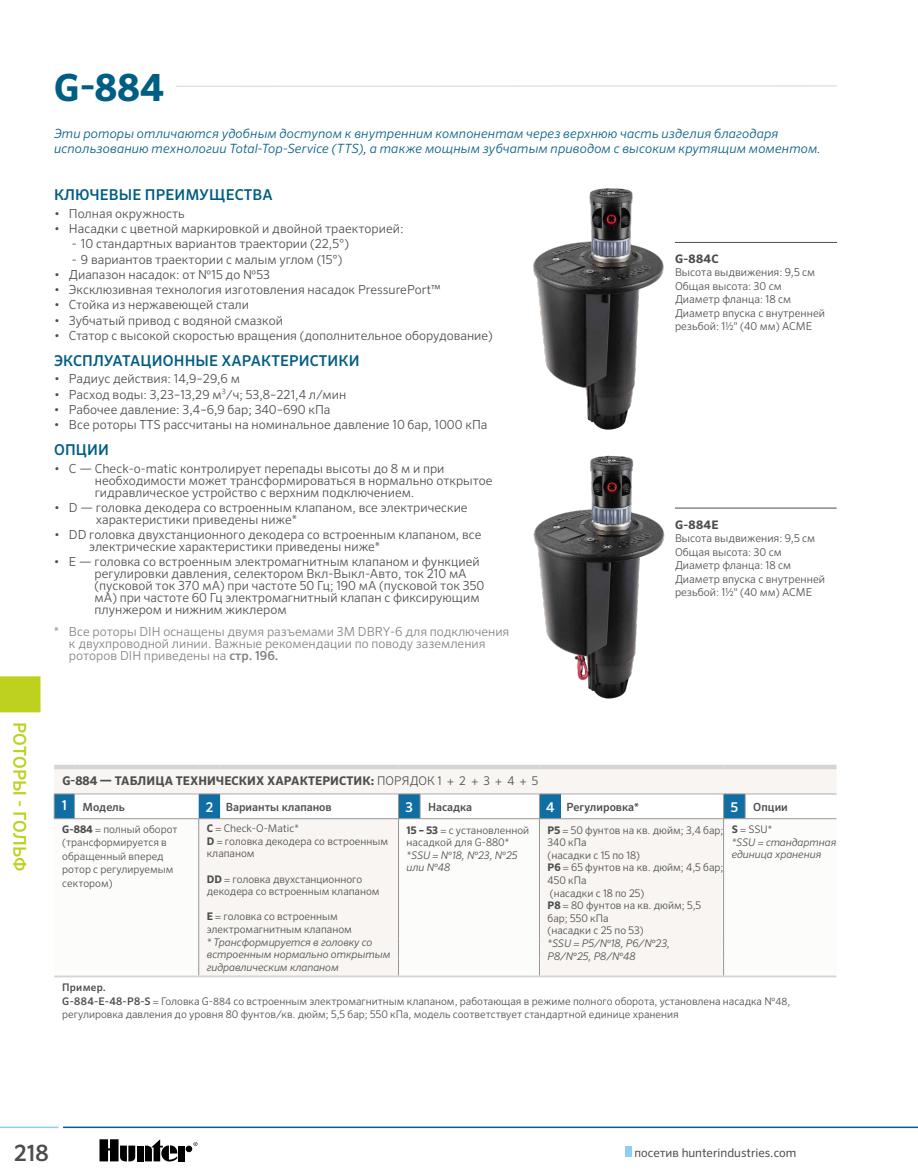
<style>
.page{position:relative;width:918px;height:1175px;background:#fff}
.page>*{position:absolute;margin:0;border:0;box-sizing:border-box;transform-origin:0 0}
.t1{font:700 37.5px "Sero Pro";color:#005d83}
.t2{font:500 22.5px "Sero Pro";color:#4c4d4d}
.t3{font:500 17.7px "Sero Pro";letter-spacing:.01em;color:#bdd11e}
.t4{font:500 15px "Sero Pro";letter-spacing:.01em;color:#005d83}
.t5{font:italic 300 12.75px/15px "Sero Pro";letter-spacing:.015em;color:#005d83}
.t6{font:300 12.45px/12px "Sero Pro";color:#4c4d4d}
.t7{font:300 12.45px/12px "Sero Pro";color:#818383}
.t8{font:700 12px "Sero Pro";letter-spacing:.01em;color:#4c4d4d}
.t9{font:12px "Sero Pro";color:#4c4d4d}
.t10{font:700 11.7px "Sero Pro";letter-spacing:.03em;color:#4c4d4d}
.t11{font:500 11.25px "Sero Pro";color:#4c4d4d}
.t12{font:300 10.8px/13.5px "Sero Pro";color:#4c4d4d}
.t13{font:300 10.5px/12.6px "Sero Pro";color:#4c4d4d}
.t14{font:italic 300 10.5px/12.6px "Sero Pro";color:#4c4d4d}
.s1{font-weight:500}
.s2{font-weight:300}
.s3{font-size:13.5px;color:#fff}
.s4{font-weight:700}
.s5{font-weight:700;font-style:normal}
.s6{font-style:normal}
</style>
<div class="page">
<div style="left:625px;top:1146px;width:7px;height:10px;background:#8dcef2"></div>
<hr style="left:63px;top:1126px;width:855px;height:2px;background:#005d83">
<hr style="left:0;top:1126px;width:58px;height:2px;background:#8dcef2">
<svg style="left:176px;top:85px;width:661px;height:2px"></svg>
<svg style="left:194px;top:1142px;width:3px;height:4px"></svg>
<div style="left:137px;top:1145px;width:7px;height:16px;background:#000"></div>
<div style="left:186px;top:1145px;width:6px;height:7px;background:#000;border-radius:50%"></div>
<div style="left:178px;top:1145px;width:7px;height:16px;background:#000"></div>
<svg style="left:145px;top:1139px;width:32px;height:22px"></svg>
<svg style="left:100px;top:1139px;width:35px;height:22px"></svg>
<div style="left:0;top:676px;width:40px;height:36px;background:#bdd11e"></div>
<hr style="left:675px;top:242px;width:162px;height:1px;background:#4c4d4d">
<hr style="left:675px;top:508px;width:162px;height:1px;background:#4c4d4d">
<div style="left:54px;top:769px;width:782px;height:24px;background:#f8f5f2"></div>
<div style="left:54px;top:819px;width:782px;height:156px;background:#f8f7f6"></div>
<hr style="left:198px;top:819px;width:1px;height:119px;background:#969798">
<hr style="left:398px;top:819px;width:1px;height:119px;background:#969798">
<svg style="left:198px;top:938px;width:1px;height:37px"></svg>
<svg style="left:398px;top:938px;width:1px;height:37px"></svg>
<hr style="left:199px;top:975px;width:21px;height:2px;background:#d4d5d5">
<hr style="left:220px;top:975px;width:179px;height:2px;background:#d4d5d5">
<hr style="left:399px;top:975px;width:21px;height:2px;background:#d4d5d5">
<hr style="left:420px;top:975px;width:119px;height:2px;background:#d4d5d5">
<hr style="left:539px;top:819px;width:1px;height:119px;background:#969798">
<hr style="left:723px;top:819px;width:1px;height:119px;background:#969798">
<svg style="left:539px;top:938px;width:1px;height:37px"></svg>
<svg style="left:723px;top:938px;width:1px;height:37px"></svg>
<hr style="left:539px;top:975px;width:22px;height:2px;background:#d4d5d5">
<hr style="left:561px;top:975px;width:163px;height:2px;background:#d4d5d5">
<hr style="left:724px;top:975px;width:21px;height:2px;background:#d4d5d5">
<hr style="left:745px;top:975px;width:91px;height:2px;background:#d4d5d5">
<div style="left:54px;top:764px;width:20px;height:5px;background:#d4d5d5"></div>
<div style="left:74px;top:764px;width:125px;height:5px;background:#d4d5d5"></div>
<div style="left:199px;top:764px;width:21px;height:5px;background:#d4d5d5"></div>
<div style="left:220px;top:764px;width:179px;height:5px;background:#d4d5d5"></div>
<div style="left:399px;top:764px;width:21px;height:5px;background:#d4d5d5"></div>
<div style="left:420px;top:764px;width:119px;height:5px;background:#d4d5d5"></div>
<div style="left:539px;top:764px;width:22px;height:5px;background:#d4d5d5"></div>
<svg style="left:54px;top:793px;width:782px;height:26px"></svg>
<hr style="left:74px;top:818px;width:125px;height:1px;background:#969798">
<div style="left:561px;top:764px;width:163px;height:5px;background:#d4d5d5"></div>
<div style="left:724px;top:764px;width:21px;height:5px;background:#d4d5d5"></div>
<div style="left:745px;top:764px;width:91px;height:5px;background:#d4d5d5"></div>
<hr style="left:54px;top:975px;width:20px;height:2px;background:#d4d5d5">
<hr style="left:74px;top:975px;width:125px;height:2px;background:#d4d5d5">
<img style="left:533px;top:188px;width:131px;height:242px">
<img style="left:533px;top:455px;width:132px;height:244px">
<h1 class="t1" style="left:54px;top:64px;width:111px">G-884</h1>
<p class="t5" style="left:54px;top:126px;width:768px">Эти роторы отличаются удобным доступом к внутренним компонентам через верхнюю часть изделия благодаря использованию технологии Total-Top-Service (TTS), а также мощным зубчатым приводом с высоким крутящим моментом.</p>
<h3 class="t3" style="left:30px;top:722px;width:151px;rotate:90deg">РОТОРЫ - ГОЛЬФ</h3>
<p class="t4" style="left:54px;top:186px;width:220px">КЛЮЧЕВЫЕ ПРЕИМУЩЕСТВА</p>
<p class="t6" style="left:54px;top:207px;width:132px">• Полная окружность</p>
<p class="t6" style="left:54px;top:223px;width:351px">• Насадки с цветной маркировкой и двойной траекторией:</p>
<p class="t6" style="left:72px;top:238px;width:279px">- 10 стандартных вариантов траектории (22,5°)</p>
<p class="t6" style="left:72px;top:253px;width:272px">- 9 вариантов траектории с малым углом (15°)</p>
<p class="t6" style="left:54px;top:268px;width:218px">• Диапазон насадок: от №15 до №53</p>
<p class="t6" style="left:54px;top:284px;width:388px">• Эксклюзивная технология изготовления насадок PressurePort™</p>
<p class="t6" style="left:54px;top:299px;width:197px">• Стойка из нержавеющей стали</p>
<p class="t6" style="left:54px;top:314px;width:230px">• Зубчатый привод с водяной смазкой</p>
<p class="t6" style="left:54px;top:329px;width:440px">• Статор с высокой скоростью вращения (дополнительное оборудование)</p>
<p class="t4" style="left:54px;top:351px;width:307px">ЭКСПЛУАТАЦИОННЫЕ ХАРАКТЕРИСТИКИ</p>
<p class="t6" style="left:54px;top:373px;width:188px">• Радиус действия: 14,9–29,6 м</p>
<p class="t6" style="left:54px;top:388px;width:294px">• Расход воды: 3,23–13,29 м<sup>3</sup>/ч; 53,8–221,4 л/мин</p>
<p class="t6" style="left:54px;top:403px;width:278px">• Рабочее давление: 3,4–6,9 бар; 340–690 кПа</p>
<p class="t6" style="left:54px;top:418px;width:435px">• Все роторы TTS рассчитаны на номинальное давление 10 бар, 1000 кПа</p>
<p class="t4" style="left:54px;top:441px;width:56px">ОПЦИИ</p>
<p class="t6" style="left:95px;top:462px;width:399px;text-indent:-41px">• C — Check-o-matic контролирует перепады высоты до 8 м и при необходимости может трансформироваться в нормально открытое гидравлическое устройство с верхним подключением.</p>
<p class="t6" style="left:96px;top:501px;width:373px;text-indent:-42px">• D — головка декодера со встроенным клапаном, все электрические характеристики приведены ниже*</p>
<p class="t6" style="left:89px;top:528px;width:394px;text-indent:-35px">• DD головка двухстанционного декодера со встроенным клапаном, все электрические характеристики приведены ниже*</p>
<p class="t6" style="left:95px;top:556px;width:391px;text-indent:-41px">• E — головка со встроенным электромагнитным клапаном и функцией регулировки давления, селектором Вкл-Выкл-Авто, ток 210 мА (пусковой ток 370 мА) при частоте 50 Гц; 190 мA (пусковой ток 350 мА) при частоте 60 Гц электромагнитный клапан с фиксирующим плунжером и нижним жиклером</p>
<p class="t7" style="left:69px;top:625px;width:442px;text-indent:-15px">* Все роторы DIH оснащены двумя разъемами 3M DBRY-6 для подключения к двухпроводной линии. Важные рекомендации по поводу заземления роторов DIH приведены на <span class="s1">стр. 196.</span></p>
<p class="t10" style="left:675px;top:252px;width:45px">G-884C</p>
<p class="t12" style="left:675px;top:266px;width:152px">Высота выдвижения: 9,5 см<br>Общая высота: 30 см<br>Диаметр фланца: 18 см<br>Диаметр впуска с внутренней резьбой: 1½" (40 мм) ACME</p>
<p class="t10" style="left:675px;top:517px;width:45px">G-884E</p>
<p class="t12" style="left:675px;top:531px;width:152px">Высота выдвижения: 9,5 см<br>Общая высота: 30 см<br>Диаметр фланца: 18 см<br>Диаметр впуска с внутренней резьбой: 1½" (40 мм) ACME</p>
<p class="t8" style="left:62px;top:773px;width:478px">G-884 — ТАБЛИЦА ТЕХНИЧЕСКИХ ХАРАКТЕРИСТИК: <span class="s2">ПОРЯДОК 1 + 2 + 3 + 4 + 5</span></p>
<p class="t11" style="left:62px;top:800px;width:65px"><span class="s3">1</span> Модель</p>
<p class="t11" style="left:206px;top:800px;width:128px"><span class="s3">2</span> Варианты клапанов</p>
<p class="t11" style="left:406px;top:800px;width:68px"><span class="s3">3</span> Насадка</p>
<p class="t11" style="left:546px;top:800px;width:94px"><span class="s3">4</span> Регулировка*</p>
<p class="t11" style="left:731px;top:800px;width:59px"><span class="s3">5</span> Опции</p>
<p class="t13" style="left:62px;top:822px;width:117px;line-height:13.5px"><span class="s4">G-884</span> = полный оборот (трансформируется в обращенный вперед ротор с регулируемым сектором)</p>
<p class="t13" style="left:207px;top:822px;width:183px"><span class="s4">C</span> = Check-O-Matic*<br><span class="s4">D</span> = головка декодера со встроенным клапаном</p>
<p class="t14" style="left:732px;top:822px;width:106px"><span class="s5">S</span> <span class="s6">= SSU*<br></span>*SSU = стандартная единица хранения</p>
<p class="t13" style="left:548px;top:823px;width:177px"><span class="s4">P5</span> = 50 фунтов на кв. дюйм; 3,4 бар;<br>340 кПа<br>(насадки с 15 по 18)<br><span class="s4">P6</span> = 65 фунтов на кв. дюйм; 4,5 бар;<br>450 кПа<br>(насадки с 18 по 25)<br><span class="s4">P8</span> = 80 фунтов на кв. дюйм; 5,5 бар; 550 кПа<br>(насадки с 25 по 53)</p>
<p class="t14" style="left:548px;top:937px;width:124px">*SSU = P5/№18, P6/№23,<br>P8/№25, P8/№48</p>
<p class="t13" style="left:407px;top:823px;width:124px"><span class="s4">15 – 53</span> = с установленной насадкой для G-880*</p>
<p class="t14" style="left:407px;top:848px;width:112px">*SSU = №18, №23, №25 или №48</p>
<p class="t13" style="left:207px;top:872px;width:174px"><span class="s4">DD</span> = головка двухстанционного декодера со встроенным клапаном</p>
<p class="t13" style="left:207px;top:910px;width:147px"><span class="s4">E</span> = головка со встроенным электромагнитным клапаном</p>
<p class="t14" style="left:207px;top:935px;width:185px">* Трансформируется в головку со встроенным нормально открытым гидравлическим клапаном</p>
<p class="t13" style="left:62px;top:980px;width:730px;line-height:13.5px"><span class="s1">Пример.<br>G-884-E-48-P8-S</span> = Головка G-884 со встроенным электромагнитным клапаном, работающая в режиме полного оборота, установлена насадка №48, регулировка давления до уровня 80 фунтов/кв. дюйм; 5,5 бар; 550 кПа, модель соответствует стандартной единице хранения</p>
<h2 class="t2" style="left:14px;top:1139px;width:36px">218</h2>
<p class="t9" style="left:634px;top:1145px;width:164px">посетив hunterindustries.com</p>
</div>
